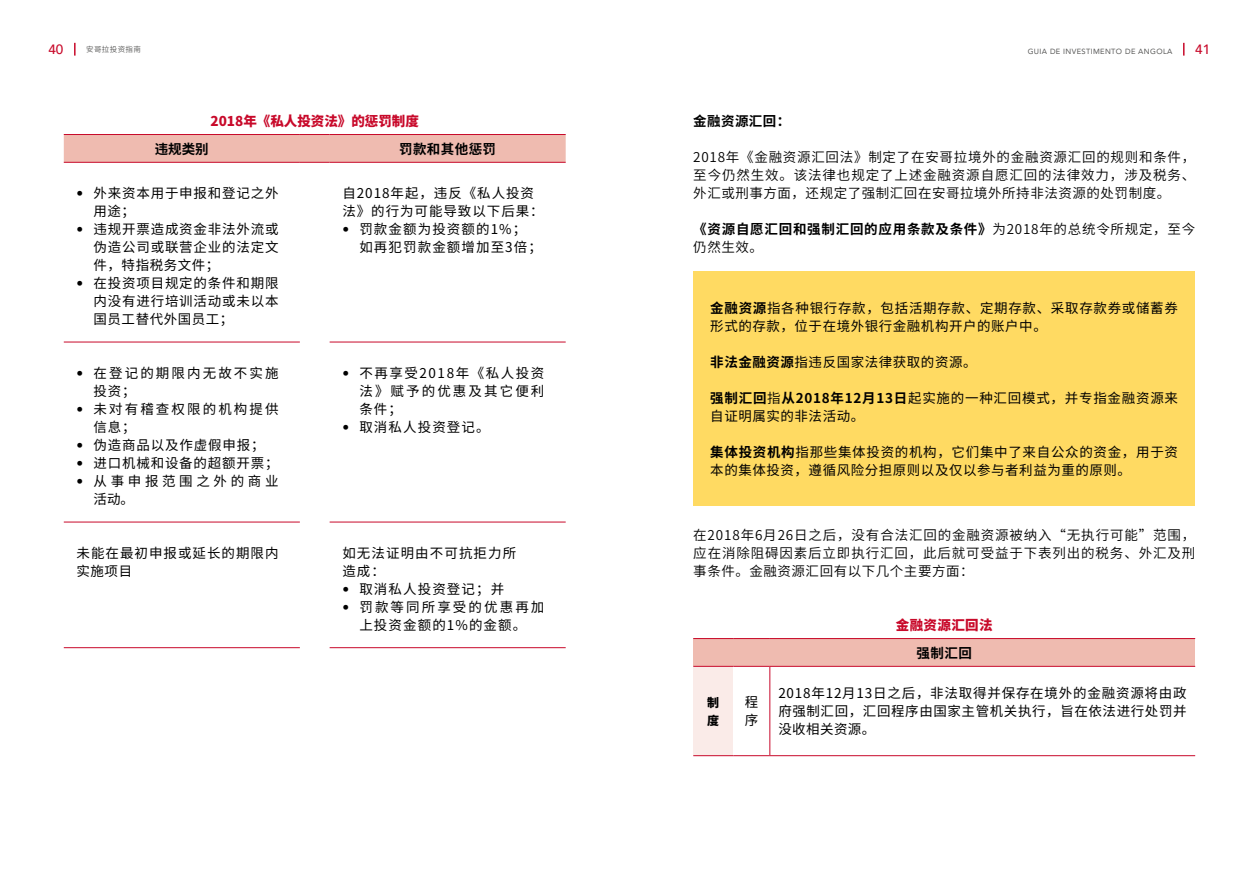
<style>
.page{position:relative;width:1259px;height:893px;background:#fff}
.page>*{position:absolute;margin:0;border:0;box-sizing:border-box;transform-origin:0 0}
.t1{font:13.5px/18px "Noto Sans CJ Ksc";letter-spacing:.06em;color:#000}
.t2{font:600 13.5px/18px "Noto Sans CJ Ksc";letter-spacing:.04em;color:#000;text-align:justify}
.t3{font:13.5px/18px "Noto Sans CJ Ksc";letter-spacing:.04em;color:#000}
.t4{font:13.5px/18px "Noto Sans CJ Ksc";letter-spacing:.08em;color:#000}
.t5{font:700 13.5px/18px "Noto Sans CJ Ksc";letter-spacing:.055em;color:#000}
.t6{font:13.5px/18px "Noto Sans CJ Ksc";letter-spacing:.155em;color:#000}
.t7{font:900 13.5px "Noto Sans CJ Ksc";color:#c8092a}
.t8{font:13.5px/18px "Noto Sans CJ Ksc";letter-spacing:.27em;color:#000}
.t9{font:900 13.5px "Noto Sans CJ Ksc";letter-spacing:.03em;color:#c8092a}
.t10{font:700 13.5px "Noto Sans CJ Ksc";letter-spacing:.03em;color:#000}
.t11{font:500 13.5px "Avenir";color:#c8092a}
.t12{font:900 12px/18px "Noto Sans CJ Ksc";color:#000}
.t13{font:7.5px "Avenir";letter-spacing:.05em;color:#575756}
.t14{font:600 7.5px "Noto Sans CJ Ksc";letter-spacing:.05em;color:#575756}
.s1{font-family:"Avenir";font-weight:300}
.s2{font-weight:600}
.s3{font-weight:700}
</style>
<div class="page">
<svg style="left:74px;top:43px;width:2px;height:13px"></svg>
<svg style="left:1183px;top:43px;width:1px;height:13px"></svg>
<div style="left:693px;top:272px;width:502px;height:234px;background:#ffda62"></div>
<div style="left:693px;top:639px;width:502px;height:27px;background:#efbbb0"></div>
<div style="left:693px;top:666px;width:40px;height:90px;background:#faebe8"></div>
<hr style="left:693px;top:638px;width:40px;height:1px;background:#c8092a">
<hr style="left:733px;top:638px;width:37px;height:1px;background:#c8092a">
<hr style="left:770px;top:638px;width:425px;height:1px;background:#c8092a">
<hr style="left:693px;top:666px;width:40px;height:1px;background:#c8092a">
<hr style="left:733px;top:666px;width:37px;height:1px;background:#c8092a">
<hr style="left:770px;top:666px;width:425px;height:1px;background:#c8092a">
<hr style="left:769px;top:667px;width:1px;height:88px;background:#c8092a">
<hr style="left:693px;top:755px;width:40px;height:1px;background:#c8092a">
<hr style="left:733px;top:755px;width:37px;height:1px;background:#c8092a">
<hr style="left:770px;top:755px;width:425px;height:1px;background:#c8092a">
<div style="left:64px;top:135px;width:502px;height:27px;background:#efbbb0"></div>
<hr style="left:64px;top:134px;width:236px;height:1px;background:#c8092a">
<hr style="left:300px;top:134px;width:30px;height:1px;background:#c8092a">
<hr style="left:330px;top:134px;width:236px;height:1px;background:#c8092a">
<hr style="left:64px;top:162px;width:236px;height:1px;background:#c8092a">
<hr style="left:300px;top:162px;width:30px;height:1px;background:#c8092a">
<hr style="left:330px;top:162px;width:236px;height:1px;background:#c8092a">
<hr style="left:64px;top:342px;width:236px;height:1px;background:#c8092a">
<hr style="left:330px;top:342px;width:236px;height:1px;background:#c8092a">
<hr style="left:64px;top:522px;width:236px;height:1px;background:#c8092a">
<hr style="left:330px;top:522px;width:236px;height:1px;background:#c8092a">
<hr style="left:64px;top:647px;width:236px;height:1px;background:#c8092a">
<hr style="left:330px;top:647px;width:236px;height:1px;background:#c8092a">
<p class="t11" style="left:48px;top:38px;width:17px">40</p>
<p class="t14" style="left:86px;top:45px;width:56px">安哥拉投资指南</p>
<p class="t13" style="left:1027px;top:45px;width:146px">GUIA DE INVESTIMENTO DE ANGOLA</p>
<p class="t11" style="left:1195px;top:38px;width:17px">41</p>
<p class="t7" style="left:210px;top:113px;width:210px">2018年《私人投资法》的惩罚制度</p>
<p class="t5" style="left:155px;top:140px;width:55px">违规类别</p>
<p class="t10" style="left:399px;top:141px;width:98px">罚款和其他惩罚</p>
<p class="t1" style="left:94px;top:184px;width:186px;text-indent:-17px"><span class="s1">•</span> 外来资本用于申报和登记之外用途；</p>
<p class="t1" style="left:94px;top:220px;width:186px;text-align:justify;text-indent:-17px"><span class="s1">•</span> 违规开票造成资金非法外流或伪造公司或联营企业的法定文件，特指税务文件；</p>
<p class="t1" style="left:94px;top:274px;width:186px;text-align:justify;text-indent:-17px"><span class="s1">•</span> 在投资项目规定的条件和期限内没有进行培训活动或未以本国员工替代外国员工；</p>
<p class="t1" style="left:342px;top:184px;width:203px">自2018年起，违反《私人投资法》的行为可能导致以下后果：</p>
<p class="t4" style="left:359px;top:220px;width:184px;text-indent:-17px"><span class="s1">•</span> 罚款金额为投资额的1%；如再犯罚款金额增加至3倍；</p>
<p class="t6" style="left:94px;top:364px;width:187px;text-indent:-17px"><span class="s1">•</span> 在登记的期限内无故不实施投资；</p>
<p class="t6" style="left:94px;top:400px;width:187px;text-indent:-17px"><span class="s1">•</span> 未对有稽查权限的机构提供信息；</p>
<p class="t1" style="left:77px;top:436px;width:189px"><span class="s1">•</span> 伪造商品以及作虚假申报；</p>
<p class="t1" style="left:77px;top:454px;width:203px"><span class="s1">•</span> 进口机械和设备的超额开票；</p>
<p class="t8" style="left:94px;top:472px;width:186px;text-indent:-17px"><span class="s1">•</span> 从事申报范围之外的商业活动。</p>
<p class="t1" style="left:359px;top:364px;width:187px;text-align:justify;text-indent:-17px"><span class="s1">•</span> 不再享受2018年《私人投资法》赋予的优惠及其它便利条件；</p>
<p class="t4" style="left:342px;top:418px;width:149px"><span class="s1">•</span> 取消私人投资登记。</p>
<p class="t1" style="left:77px;top:544px;width:203px">未能在最初申报或延长的期限内实施项目</p>
<p class="t4" style="left:342px;top:544px;width:175px">如无法证明由不可抗拒力所造成：</p>
<p class="t4" style="left:342px;top:580px;width:163px"><span class="s1">•</span> 取消私人投资登记；并</p>
<p class="t6" style="left:342px;top:598px;width:204px;text-align:center"><span class="s1">•</span> 罚款等同所享受的优惠再加上投资金额的1%的金额。</p>
<p class="t5" style="left:693px;top:112px;width:98px">金融资源汇回：</p>
<p class="t2" style="left:693px;top:148px;width:503px">2018年《金融资源汇回法》制定了在安哥拉境外的金融资源汇回的规则和条件，至今仍然生效。该法律也规定了上述金融资源自愿汇回的法律效力，涉及税务、外汇或刑事方面，还规定了强制汇回在安哥拉境外所持非法资源的处罚制度。</p>
<p class="t5" style="left:693px;top:220px;width:503px">《资源自愿汇回和强制汇回的应用条款及条件》<span class="s2">为2018年的总统令所规定，至今仍然生效。</span></p>
<p class="t1" style="left:710px;top:300px;width:469px"><span class="s3">金融资源</span>指各种银行存款，包括活期存款、定期存款、采取存款券或储蓄券形式的存款，位于在境外银行金融机构开户的账户中。</p>
<p class="t3" style="left:710px;top:354px;width:268px"><span class="s3">非法金融资源</span>指违反国家法律获取的资源。</p>
<p class="t1" style="left:710px;top:390px;width:469px"><span class="s3">强制汇回</span><span class="s2">指</span><span class="s3">从2018年12月13日</span>起实施的一种汇回模式，并专指金融资源来自证明属实的非法活动。</p>
<p class="t3" style="left:710px;top:444px;width:469px"><span class="s3">集体投资机构</span>指那些集体投资的机构，它们集中了来自公众的资金，用于资本的集体投资，遵循风险分担原则以及仅以参与者利益为重的原则。</p>
<p class="t2" style="left:693px;top:526px;width:503px">在2018年6月26日之后，没有合法汇回的金融资源被纳入“无执行可能”范围，应在消除阻碍因素后立即执行汇回，此后就可受益于下表列出的税务、外汇及刑事条件。金融资源汇回有以下几个主要方面：</p>
<p class="t9" style="left:895px;top:617px;width:98px">金融资源汇回法</p>
<p class="t5" style="left:916px;top:644px;width:57px">强制汇回</p>
<p class="t12" style="left:707px;top:694px;width:13px">制度</p>
<p class="t1" style="left:745px;top:694px;width:15px">程序</p>
<p class="t1" style="left:778px;top:685px;width:410px;text-align:justify">2018年12月13日之后，非法取得并保存在境外的金融资源将由政府强制汇回，汇回程序由国家主管机关执行，旨在依法进行处罚并没收相关资源。</p>
</div>
